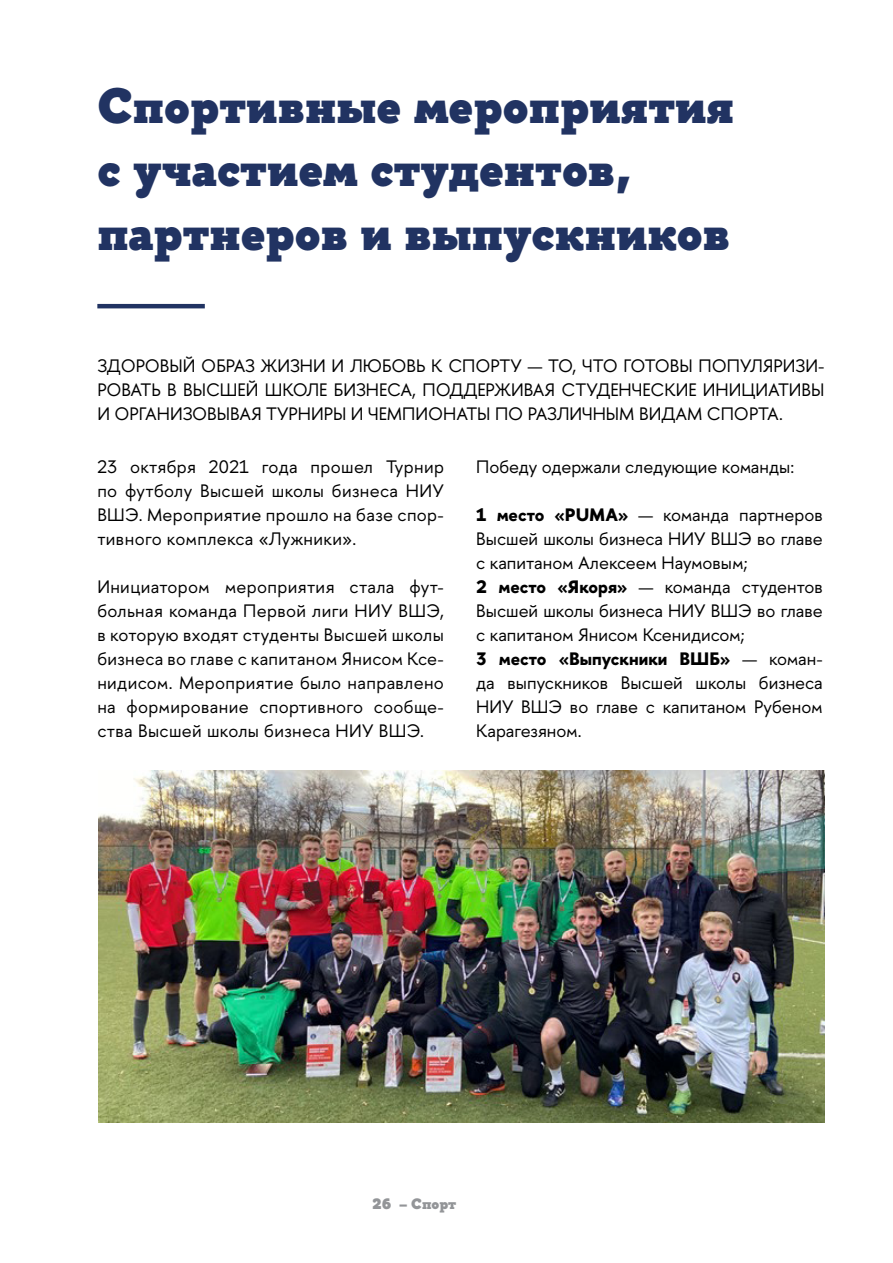
<style>
.page{position:relative;width:893px;height:1263px;background:#fff}
.page>*{position:absolute;margin:0;border:0;box-sizing:border-box;transform-origin:0 0}
.t1{font:900 49.5px/63.6px "HSE Slab";color:#213362}
.t2{font:18px/24px "HSE Sans";color:#000;text-align:justify}
.t3{font:900 15px "HSE Slab";color:#939598}
.s1{font-weight:700}
</style>
<div class="page">
<hr style="left:97px;top:304px;width:108px;height:4px;background:#213362">
<img style="left:98px;top:770px;width:727px;height:353px">
<h1 class="t1" style="left:97px;top:74px;width:638px">Спортивные мероприятия с участием студентов, партнеров и выпускников</h1>
<p class="t2" style="left:97px;top:354px;width:729px">ЗДОРОВЫЙ ОБРАЗ ЖИЗНИ И ЛЮБОВЬ К СПОРТУ — ТО, ЧТО ГОТОВЫ ПОПУЛЯРИЗИ-РОВАТЬ В ВЫСШЕЙ ШКОЛЕ БИЗНЕСА, ПОДДЕРЖИВАЯ СТУДЕНЧЕСКИЕ ИНИЦИАТИВЫ И ОРГАНИЗОВЫВАЯ ТУРНИРЫ И ЧЕМПИОНАТЫ ПО РАЗЛИЧНЫМ ВИДАМ СПОРТА.</p>
<p class="t2" style="left:97px;top:455px;width:348px">23 октября 2021 года прошел Турнир по футболу Высшей школы бизнеса НИУ ВШЭ. Мероприятие прошло на базе спор&shy;тивного комплекса «Лужники».</p>
<p class="t2" style="left:97px;top:575px;width:348px">Инициатором мероприятия стала фут&shy;больная команда Первой лиги НИУ ВШЭ, в которую входят студенты Высшей школы бизнеса во главе с капитаном Янисом Ксе&shy;нидисом. Мероприятие было направлено на формирование спортивного сообще&shy;ства Высшей школы бизнеса НИУ ВШЭ.</p>
<p class="t2" style="left:476px;top:455px;width:319px">Победу одержали следующие команды:</p>
<p class="t2" style="left:476px;top:503px;width:348px;text-align:left"><span class="s1">1 место «PUMA»</span> — команда партнеров<br>Высшей школы бизнеса НИУ ВШЭ во главе с капитаном Алексеем Наумовым;<br><span class="s1">2 место «Якоря»</span> — команда студентов<br>Высшей школы бизнеса НИУ ВШЭ во главе с капитаном Янисом Ксенидисом;<br><span class="s1">3 место «Выпускники ВШБ»</span> — коман&shy;да выпускников Высшей школы бизнеса<br>НИУ ВШЭ во главе с капитаном Рубеном<br>Карагезяном.</p>
<p class="t3" style="left:372px;top:1194px;width:86px">26 – Спорт</p>
</div>
